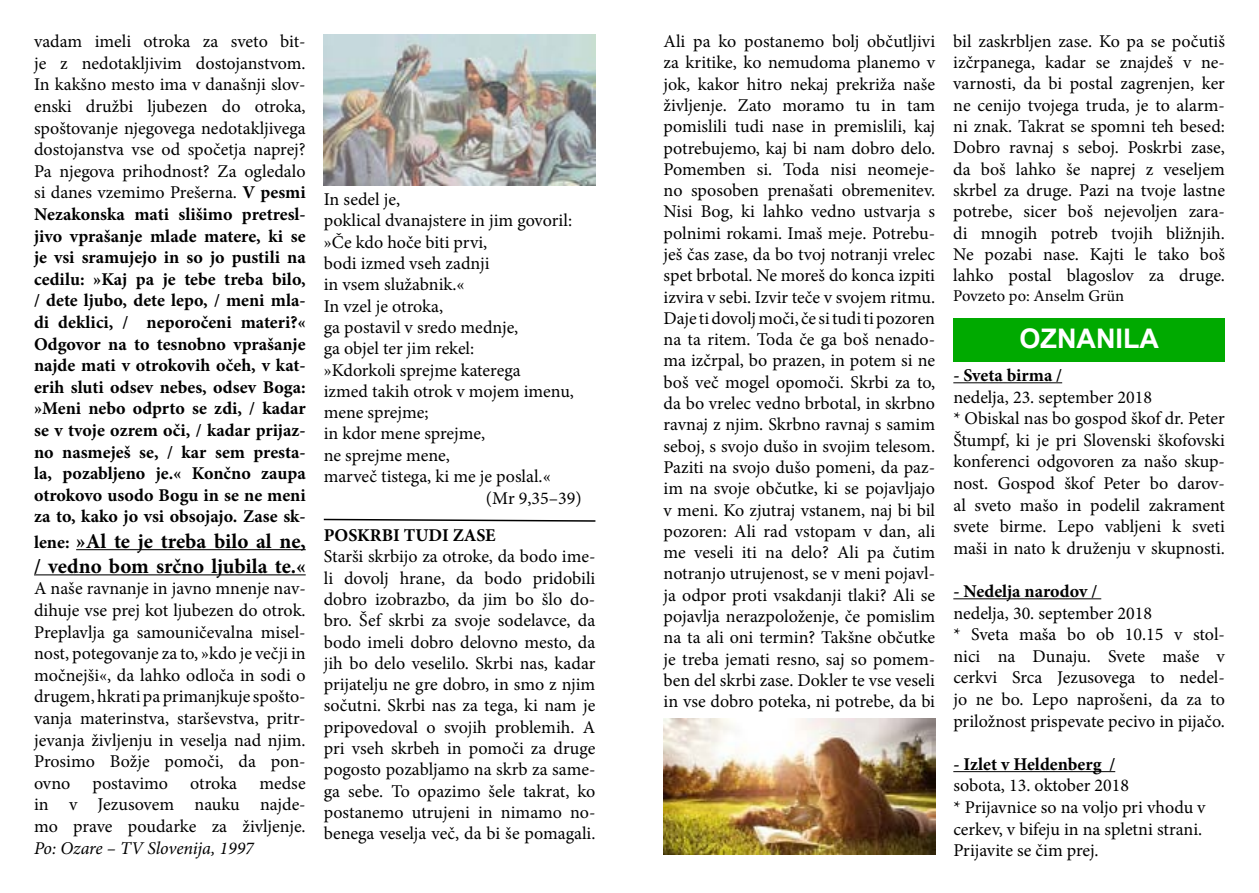
<style>
.page{position:relative;width:1259px;height:893px;background:#fff}
.page>*{position:absolute;margin:0;border:0;box-sizing:border-box;transform-origin:0 0}
.t1{font:700 27px "Arial";color:#fff}
.t2{font:700 21px/25.2px "Minion Pro";color:#000}
.t3{font:18px/21.3px "Minion Pro";color:#000;text-align:justify}
.t4{font:700 18px/21.6px "Minion Pro";color:#000;text-align:justify}
.t5{font:italic 18px "Minion Pro";letter-spacing:-.005em;color:#000}
.t6{font:16.5px "Minion Pro";color:#000}
.s1{font-weight:400}
.s2{font-size:18px}
</style>
<div class="page">
<div style="left:953px;top:318px;width:272px;height:44px;background:#0a0"></div>
<hr style="left:953px;top:382px;width:109px;height:1px;background:#000">
<hr style="left:953px;top:598px;width:148px;height:1px;background:#000">
<hr style="left:953px;top:771px;width:162px;height:1px;background:#000">
<hr style="left:76px;top:549px;width:230px;height:1px;background:#000">
<hr style="left:34px;top:574px;width:272px;height:1px;background:#000">
<img style="left:324px;top:34px;width:271px;height:152px">
<svg style="left:323px;top:518px;width:273px;height:4px"></svg>
<img style="left:663px;top:719px;width:272px;height:135px">
<p class="t4" style="left:34px;top:30px;width:273px"><span class="s1">vadam imeli otroka za sveto bit&shy;je z nedotakljivim dostojanstvom.<br>In kakšno mesto ima v današnji slov&shy;enski družbi ljubezen do otroka, spoštovanje njegovega nedotakljivega dostojanstva vse od spočetja naprej?<br>Pa njegova prihodnost? Za ogledalo si danes vzemimo Prešerna.</span> V pesmi Nezakonska mati slišimo pretresl&shy;jivo vprašanje mlade matere, ki se je vsi sramujejo in so jo pustili na cedilu: »Kaj pa je tebe treba bilo, / dete ljubo, dete lepo, / meni mla&shy;di deklici, / neporočeni materi?« Odgovor na to tesnobno vprašanje najde mati v otrokovih očeh, v kat&shy;erih sluti odsev nebes, odsev Boga: »Meni nebo odprto se zdi, / kadar se v tvoje ozrem oči, / kadar prijaz&shy;no nasmeješ se, / kar sem presta&shy;la, pozabljeno je.« Končno zaupa otrokovo usodo Bogu in se ne meni za to, kako jo vsi obsojajo. Zase sk-</p>
<p class="t2" style="left:34px;top:528px;width:273px"><span class="s2">lene:</span> »Al te je treba bilo al ne, / vedno bom srčno ljubila te.«</p>
<p class="t3" style="left:34px;top:578px;width:273px">A naše ravnanje in javno mnenje nav&shy;dihuje vse prej kot ljubezen do otrok.<br>Preplavlja ga samouničevalna misel&shy;nost, potegovanje za to, »kdo je večji in močnejši«, da lahko odloča in sodi o drugem, hkrati pa primanjkuje spošto&shy;vanja materinstva, starševstva, pritr&shy;jevanja življenju in veselja nad njim.<br>Prosimo Božje pomoči, da pon&shy;ovno postavimo otroka medse in v Jezusovem nauku najde&shy;mo prave poudarke za življenje.</p>
<p class="t5" style="left:34px;top:836px;width:221px">Po: Ozare – TV Slovenija, 1997</p>
<p class="t3" style="left:324px;top:189px;width:78px">In sedel je,</p>
<p class="t3" style="left:324px;top:210px;width:250px">poklical dvanajstere in jim govoril:</p>
<p class="t3" style="left:324px;top:231px;width:165px">»Če kdo hoče biti prvi,</p>
<p class="t3" style="left:324px;top:253px;width:167px">bodi izmed vseh zadnji</p>
<p class="t3" style="left:324px;top:274px;width:142px">in vsem služabnik.«</p>
<p class="t3" style="left:324px;top:295px;width:121px">In vzel je otroka,</p>
<p class="t3" style="left:324px;top:317px;width:196px">ga postavil v sredo mednje,</p>
<p class="t3" style="left:324px;top:338px;width:152px">ga objel ter jim rekel:</p>
<p class="t3" style="left:324px;top:359px;width:198px">»Kdorkoli sprejme katerega</p>
<p class="t3" style="left:324px;top:380px;width:252px">izmed takih otrok v mojem imenu,</p>
<p class="t3" style="left:324px;top:402px;width:106px">mene sprejme;</p>
<p class="t3" style="left:324px;top:423px;width:163px">in kdor mene sprejme,</p>
<p class="t3" style="left:324px;top:444px;width:128px">ne sprejme mene,</p>
<p class="t3" style="left:324px;top:466px;width:228px">marveč tistega, ki me je poslal.«</p>
<p class="t3" style="left:486px;top:488px;width:97px">(Mr 9,35–39)</p>
<p class="t4" style="left:324px;top:524px;width:173px">POSKRBI TUDI ZASE</p>
<p class="t3" style="left:324px;top:546px;width:273px">Starši skrbijo za otroke, da bodo ime&shy;li dovolj hrane, da bodo pridobili dobro izobrazbo, da jim bo šlo do&shy;bro. Šef skrbi za svoje sodelavce, da bodo imeli dobro delovno mesto, da jih bo delo veselilo. Skrbi nas, kadar prijatelju ne gre dobro, in smo z njim sočutni. Skrbi nas za tega, ki nam je pripovedoval o svojih problemih. A pri vseh skrbeh in pomoči za druge pogosto pozabljamo na skrb za same&shy;ga sebe. To opazimo šele takrat, ko postanemo utrujeni in nimamo no&shy;benega veselja več, da bi še pomagali.</p>
<p class="t3" style="left:663px;top:31px;width:273px">Ali pa ko postanemo bolj občutljivi za kritike, ko nemudoma planemo v jok, kakor hitro nekaj prekriža naše življenje. Zato moramo tu in tam pomislili tudi nase in premislili, kaj potrebujemo, kaj bi nam dobro delo.<br>Pomemben si. Toda nisi neomeje&shy;no sposoben prenašati obremenitev.<br>Nisi Bog, ki lahko vedno ustvarja s polnimi rokami. Imaš meje. Potrebu&shy;ješ čas zase, da bo tvoj notranji vrelec spet brbotal. Ne moreš do konca izpiti izvira v sebi. Izvir teče v svojem ritmu.<br>Daje ti dovolj moči, če si tudi ti pozoren na ta ritem. Toda če ga boš nenado&shy;ma izčrpal, bo prazen, in potem si ne boš več mogel opomoči. Skrbi za to, da bo vrelec vedno brbotal, in skrbno ravnaj z njim. Skrbno ravnaj s samim seboj, s svojo dušo in svojim telesom.<br>Paziti na svojo dušo pomeni, da paz&shy;im na svoje občutke, ki se pojavljajo v meni. Ko zjutraj vstanem, naj bi bil pozoren: Ali rad vstopam v dan, ali me veseli iti na delo? Ali pa čutim notranjo utrujenost, se v meni pojavl&shy;ja odpor proti vsakdanji tlaki? Ali se pojavlja nerazpoloženje, če pomislim na ta ali oni termin? Takšne občutke je treba jemati resno, saj so pomem&shy;ben del skrbi zase. Dokler te vse veseli in vse dobro poteka, ni potrebe, da bi</p>
<p class="t3" style="left:953px;top:31px;width:273px">bil zaskrbljen zase. Ko pa se počutiš izčrpanega, kadar se znajdeš v ne&shy;varnosti, da bi postal zagrenjen, ker ne cenijo tvojega truda, je to alarm&shy;ni znak. Takrat se spomni teh besed:<br>Dobro ravnaj s seboj. Poskrbi zase, da boš lahko še naprej z veseljem skrbel za druge. Pazi na tvoje lastne potrebe, sicer boš nejevoljen zara&shy;di mnogih potreb tvojih bližnjih.<br>Ne pozabi nase. Kajti le tako boš lahko postal blagoslov za druge.</p>
<p class="t6" style="left:953px;top:285px;width:172px">Povzeto po: Anselm Grün</p>
<h1 class="t1" style="left:1019px;top:320px;width:141px">OZNANILA</h1>
<p class="t4" style="left:953px;top:364px;width:110px">- Sveta birma /</p>
<p class="t3" style="left:953px;top:386px;width:273px;text-align:left">nedelja, 23. september 2018<br>* Obiskal nas bo gospod škof dr. Peter Štumpf, ki je pri Slovenski škofovski konferenci odgovoren za našo skup&shy;nost. Gospod škof Peter bo darov&shy;al sveto mašo in podelil zakrament svete birme. Lepo vabljeni k sveti maši in nato k druženju v skupnosti.</p>
<p class="t4" style="left:953px;top:580px;width:145px">- Nedelja narodov /</p>
<p class="t3" style="left:953px;top:602px;width:273px;text-align:left">nedelja, 30. september 2018<br>* Sveta maša bo ob 10.15 v stol&shy;nici na Dunaju. Svete maše v cerkvi Srca Jezusovega to nedel&shy;jo ne bo. Lepo naprošeni, da za to priložnost prispevate pecivo in pijačo.</p>
<p class="t4" style="left:953px;top:753px;width:163px">- Izlet v Heldenberg /</p>
<p class="t3" style="left:953px;top:775px;width:254px;text-align:left">sobota, 13. oktober 2018<br>* Prijavnice so na voljo pri vhodu v cerkev, v bifeju in na spletni strani.<br>Prijavite se čim prej.</p>
</div>
